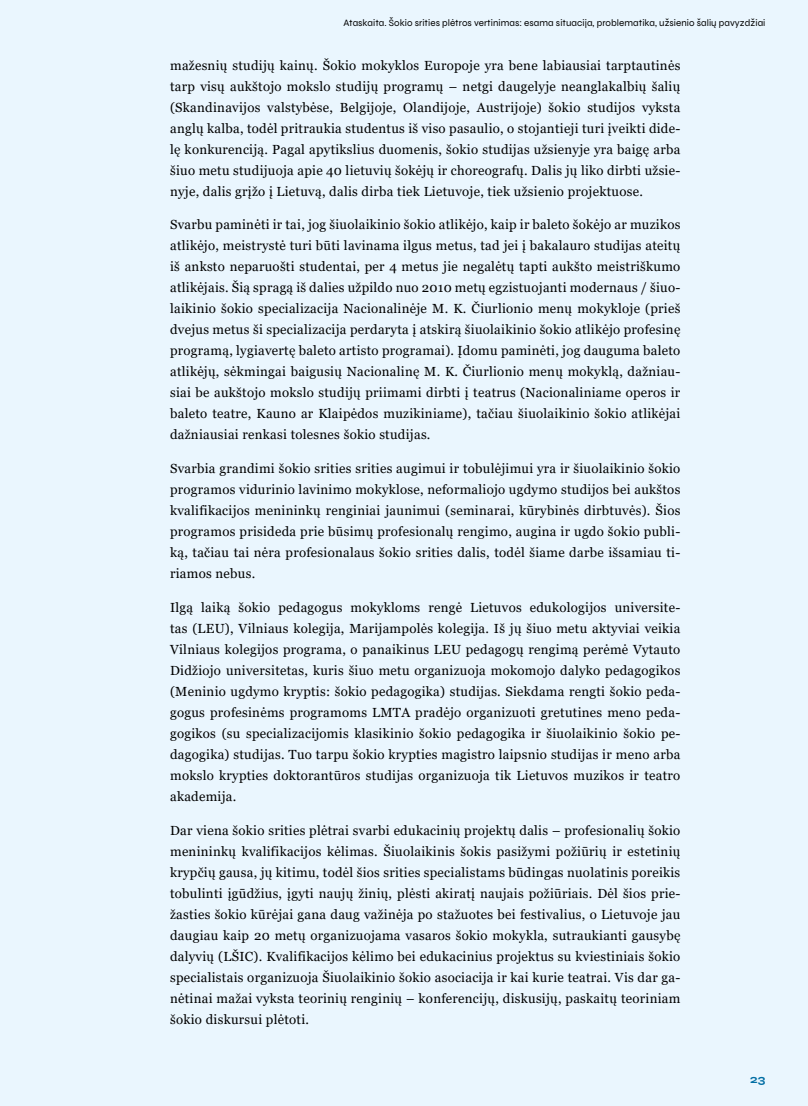
<style>
.page{position:relative;width:808px;height:1106px;background:#eaf6fe}
.page>*{position:absolute;margin:0;border:0;box-sizing:border-box;transform-origin:0 0}
.t1{font:13.2px/21px "Georgia";letter-spacing:.02em;color:#000;text-align:justify}
.t2{font:700 12px "Syne";color:#006da3}
.t3{font:9.75px "Syne";letter-spacing:.005em;color:#000}
</style>
<div class="page">
<p class="t3" style="left:343px;top:17px;width:423px">Ataskaita. Šokio srities plėtros vertinimas: esama situacija, problematika, užsienio šalių pavyzdžiai</p>
<p class="t1" style="left:170px;top:55px;width:512px">mažesnių studijų kainų. Šokio mokyklos Europoje yra bene labiausiai tarptautinės tarp visų aukštojo mokslo studijų programų – netgi daugelyje neanglakalbių šalių (Skandinavijos valstybėse, Belgijoje, Olandijoje, Austrijoje) šokio studijos vyksta anglų kalba, todėl pritraukia studentus iš viso pasaulio, o stojantieji turi įveikti dide&shy;lę konkurenciją. Pagal apytikslius duomenis, šokio studijas užsienyje yra baigę arba šiuo metu studijuoja apie 40 lietuvių šokėjų ir choreografų. Dalis jų liko dirbti užsie&shy;nyje, dalis grįžo į Lietuvą, dalis dirba tiek Lietuvoje, tiek užsienio projektuose.</p>
<p class="t1" style="left:170px;top:214px;width:512px">Svarbu paminėti ir tai, jog šiuolaikinio šokio atlikėjo, kaip ir baleto šokėjo ar muzikos atlikėjo, meistrystė turi būti lavinama ilgus metus, tad jei į bakalauro studijas ateitų iš anksto neparuošti studentai, per 4 metus jie negalėtų tapti aukšto meistriškumo atlikėjais. Šią spragą iš dalies užpildo nuo 2010 metų egzistuojanti modernaus / šiuo&shy;laikinio šokio specializacija Nacionalinėje M. K. Čiurlionio menų mokykloje (prieš dvejus metus ši specializacija perdaryta į atskirą šiuolaikinio šokio atlikėjo profesinę programą, lygiavertę baleto artisto programai). Įdomu paminėti, jog dauguma baleto atlikėjų, sėkmingai baigusių Nacionalinę M. K. Čiurlionio menų mokyklą, dažniau&shy;siai be aukštojo mokslo studijų priimami dirbti į teatrus (Nacionaliniame operos ir baleto teatre, Kauno ar Klaipėdos muzikiniame), tačiau šiuolaikinio šokio atlikėjai dažniausiai renkasi tolesnes šokio studijas.</p>
<p class="t1" style="left:170px;top:458px;width:512px">Svarbia grandimi šokio srities srities augimui ir tobulėjimui yra ir šiuolaikinio šokio programos vidurinio lavinimo mokyklose, neformaliojo ugdymo studijos bei aukštos kvalifikacijos menininkų renginiai jaunimui (seminarai, kūrybinės dirbtuvės). Šios programos prisideda prie būsimų profesionalų rengimo, augina ir ugdo šokio publi&shy;ką, tačiau tai nėra profesionalaus šokio srities dalis, todėl šiame darbe išsamiau ti&shy;riamos nebus.</p>
<p class="t1" style="left:170px;top:597px;width:512px">Ilgą laiką šokio pedagogus mokykloms rengė Lietuvos edukologijos universite&shy;tas (LEU), Vilniaus kolegija, Marijampolės kolegija. Iš jų šiuo metu aktyviai veikia Vilniaus kolegijos programa, o panaikinus LEU pedagogų rengimą perėmė Vytauto Didžiojo universitetas, kuris šiuo metu organizuoja mokomojo dalyko pedagogikos (Meninio ugdymo kryptis: šokio pedagogika) studijas. Siekdama rengti šokio peda&shy;gogus profesinėms programoms LMTA pradėjo organizuoti gretutines meno peda&shy;gogikos (su specializacijomis klasikinio šokio pedagogika ir šiuolaikinio šokio pe&shy;dagogika) studijas. Tuo tarpu šokio krypties magistro laipsnio studijas ir meno arba mokslo krypties doktorantūros studijas organizuoja tik Lietuvos muzikos ir teatro akademija.</p>
<p class="t1" style="left:170px;top:820px;width:512px">Dar viena šokio srities plėtrai svarbi edukacinių projektų dalis – profesionalių šokio menininkų kvalifikacijos kėlimas. Šiuolaikinis šokis pasižymi požiūrių ir estetinių krypčių gausa, jų kitimu, todėl šios srities specialistams būdingas nuolatinis poreikis tobulinti įgūdžius, įgyti naujų žinių, plėsti akiratį naujais požiūriais. Dėl šios prie&shy;žasties šokio kūrėjai gana daug važinėja po stažuotes bei festivalius, o Lietuvoje jau daugiau kaip 20 metų organizuojama vasaros šokio mokykla, sutraukianti gausybę dalyvių (LŠIC). Kvalifikacijos kėlimo bei edukacinius projektus su kviestiniais šokio specialistais organizuoja Šiuolaikinio šokio asociacija ir kai kurie teatrai. Vis dar ga&shy;nėtinai mažai vyksta teorinių renginių – konferencijų, diskusijų, paskaitų teoriniam šokio diskursui plėtoti.</p>
<p class="t2" style="left:750px;top:1071px;width:17px">23</p>
</div>
